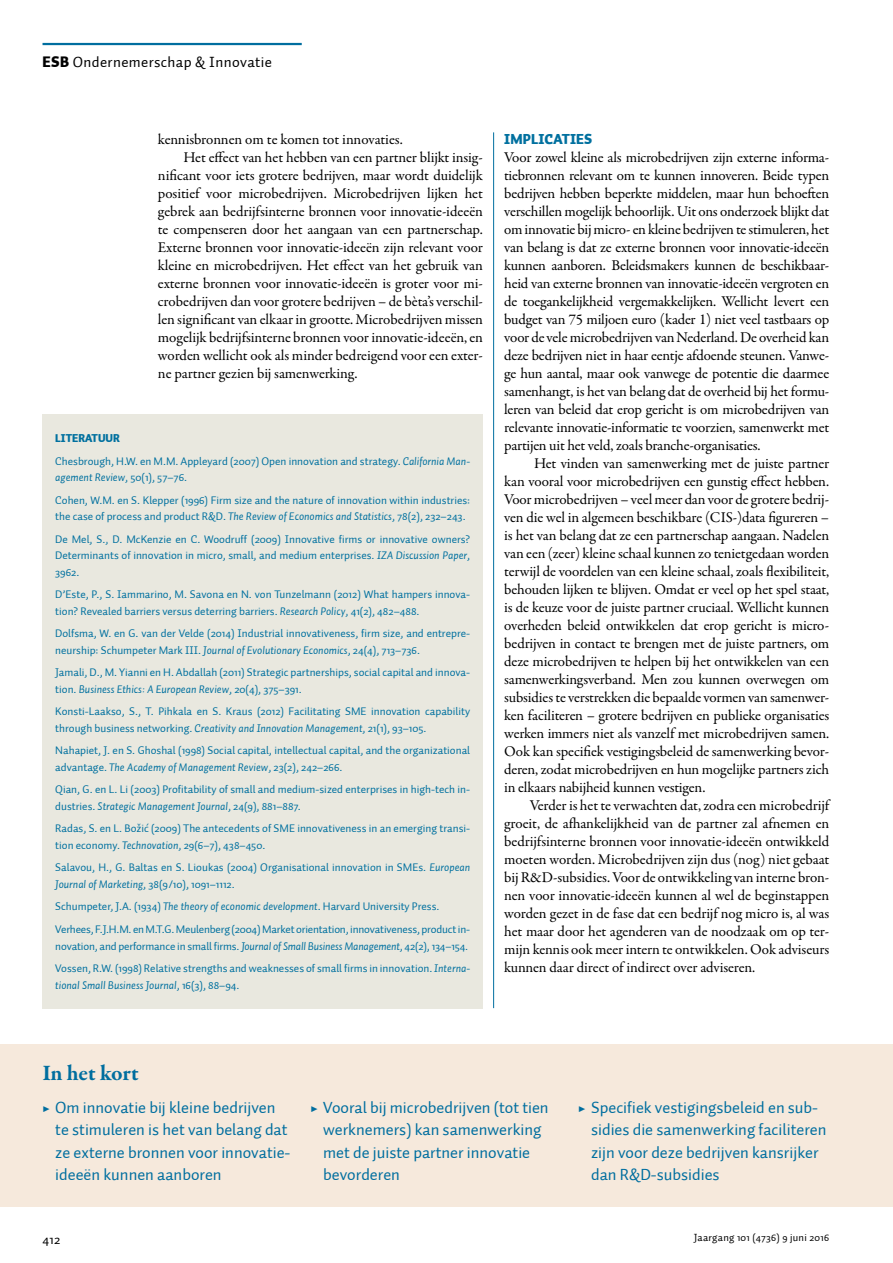
<style>
.page{position:relative;width:893px;height:1263px;background:#fff}
.page>*{position:absolute;margin:0;border:0;box-sizing:border-box;transform-origin:0 0}
.t1{font:700 22.5px "Garamond Premr Pro";letter-spacing:-.01em;color:#006e9f}
.t2{font:16.5px/22.5px "Auto 1";color:#006e9f}
.t3{font:15px/18px "Garamond Premr Pro";letter-spacing:-.01em;color:#000;text-align:justify}
.t4{font:15px "Auto 1";letter-spacing:.025em;color:#000}
.t5{font:900 14.25px "Auto 1";letter-spacing:.01em;color:#00709f}
.t6{font:13.5px "Auto 1";color:#000}
.t7{font:11.25px/16.5px "Auto 1";color:#00709f}
.t8{font:italic 11.25px "Auto 1";color:#00709f}
.t9{font:10.5px "Auto 1";letter-spacing:.025em;color:#000}
.s1{font-weight:900}
.s2{font-style:italic}
.s3{font-style:normal}
.s4{font-family:"Garamond Premr Pro";font-weight:700}
</style>
<div class="page">
<hr style="left:43px;top:43px;width:259px;height:2px;background:#006e9f">
<hr style="left:493px;top:132px;width:1px;height:876px;background:#006e9f">
<div style="left:0;top:1044px;width:893px;height:162px;background:#f6e9dc"></div>
<div style="left:43px;top:414px;width:440px;height:594px;background:#e9e8df"></div>
<p class="t4" style="left:43px;top:53px;width:231px"><span class="s1">ESB</span> Ondernemerschap &amp; Innovatie</p>
<p class="t3" style="left:158px;top:131px;width:246px">kennisbronnen om te komen tot innovaties.</p>
<p class="t3" style="left:183px;top:149px;width:301px">Het effect van het hebben van een partner blijkt insig-</p>
<p class="t3" style="left:158px;top:167px;width:326px">nificant voor iets grotere bedrijven, maar wordt duidelijk</p>
<p class="t3" style="left:158px;top:185px;width:326px">positief voor microbedrijven. Microbedrijven lijken het</p>
<p class="t3" style="left:158px;top:203px;width:326px">gebrek aan bedrijfsinterne bronnen voor innovatie-ideeën</p>
<p class="t3" style="left:158px;top:221px;width:327px">te compenseren door het aangaan van een partnerschap.</p>
<p class="t3" style="left:158px;top:239px;width:326px">Externe bronnen voor innovatie-ideeën zijn relevant voor</p>
<p class="t3" style="left:158px;top:257px;width:326px">kleine en microbedrijven. Het effect van het gebruik van</p>
<p class="t3" style="left:158px;top:275px;width:326px">externe bronnen voor innovatie-ideeën is groter voor mi-</p>
<p class="t3" style="left:158px;top:293px;width:326px">crobedrijven dan voor grotere bedrijven – de bèta’s verschil-</p>
<p class="t3" style="left:158px;top:311px;width:327px">len significant van elkaar in grootte. Microbedrijven missen</p>
<p class="t3" style="left:158px;top:329px;width:326px">mogelijk bedrijfsinterne bronnen voor innovatie-ideeën, en</p>
<p class="t3" style="left:158px;top:347px;width:326px">worden wellicht ook als minder bedreigend voor een exter-</p>
<p class="t3" style="left:158px;top:365px;width:201px">ne partner gezien bij samenwerking.</p>
<p class="t7" style="left:55px;top:427px;width:416px;line-height:22.5px"><span class="s1">LITERATUUR<br></span>Chesbrough, H.W. en M.M. Appleyard (2007) Open innovation and strategy. <span class="s2">California Man-</span></p>
<p class="t7" style="left:55px;top:466px;width:416px;line-height:22.5px"><span class="s2">agement Review</span>, 50(1), 57–76.<br>Cohen, W.M. en S. Klepper (1996) Firm size and the nature of innovation within industries:</p>
<p class="t7" style="left:55px;top:505px;width:416px;line-height:22.5px">the case of process and product R&amp;D. <span class="s2">The Review of Economics and Statistics</span>, 78(2), 232–243.<br>De Mel, S., D. McKenzie en C. Woodruff (2009) Innovative firms or innovative owners?</p>
<p class="t7" style="left:55px;top:547px;width:416px">Determinants of innovation in micro, small, and medium enterprises. <span class="s2">IZA Discussion Paper</span>,<br>3962.</p>
<p class="t7" style="left:55px;top:586px;width:416px">D’Este, P., S. Iammarino, M. Savona en N. von Tunzelmann (2012) What hampers innova&shy;tion? Revealed barriers versus deterring barriers. <span class="s2">Research Policy</span>, 41(2), 482–488.</p>
<p class="t7" style="left:55px;top:625px;width:416px">Dolfsma, W. en G. van der Velde (2014) Industrial innovativeness, firm size, and entrepre&shy;neurship: Schumpeter Mark III. <span class="s2">Journal of Evolutionary Economics</span>, 24(4), 713–736.</p>
<p class="t7" style="left:55px;top:664px;width:416px">Jamali, D., M. Yianni en H. Abdallah (2011) Strategic partnerships, social capital and innova&shy;tion. <span class="s2">Business Ethics: A European Review</span>, 20(4), 375–391.</p>
<p class="t7" style="left:55px;top:703px;width:416px">Konsti-Laakso, S., T. Pihkala en S. Kraus (2012) Facilitating SME innovation capability through business networking. <span class="s2">Creativity and Innovation Management</span>, 21(1), 93–105.</p>
<p class="t7" style="left:55px;top:743px;width:416px">Nahapiet, J. en S. Ghoshal (1998) Social capital, intellectual capital, and the organizational advantage. <span class="s2">The Academy of Management Review</span>, 23(2), 242–266.</p>
<p class="t7" style="left:55px;top:782px;width:416px">Qian, G. en L. Li (2003) Profitability of small and medium-sized enterprises in high-tech in&shy;dustries. <span class="s2">Strategic Management Journal</span>, 24(9), 881–887.</p>
<p class="t7" style="left:55px;top:821px;width:416px">Radas, S. en L. Božić (2009) The antecedents of SME innovativeness in an emerging transi&shy;tion economy. <span class="s2">Technovation</span>, 29(6–7), 438–450.</p>
<p class="t7" style="left:55px;top:860px;width:416px">Salavou, H., G. Baltas en S. Lioukas (2004) Organisational innovation in SMEs. <span class="s2">European<br>Journal of Marketing</span>, 38(9/10), 1091–1112.</p>
<p class="t7" style="left:55px;top:896px;width:416px;line-height:22.5px">Schumpeter, J.A. (1934) <span class="s2">The theory of economic development</span>. Harvard University Press.<br>Verhees, F.J.H.M. en M.T.G. Meulenberg (2004) Market orientation, innovativeness, product in-</p>
<p class="t7" style="left:55px;top:935px;width:416px;line-height:22.5px">novation, and performance in small firms. <span class="s2">Journal of Small Business Management</span>, 42(2), 134–154.<br>Vossen, R.W. (1998) Relative strengths and weaknesses of small firms in innovation. <span class="s2">Interna-</span></p>
<p class="t8" style="left:55px;top:977px;width:186px">tional Small Business Journal<span class="s3">, 16(3), 88–94.</span></p>
<p class="t5" style="left:504px;top:130px;width:90px">IMPLICATIES</p>
<p class="t3" style="left:504px;top:149px;width:327px">Voor zowel kleine als microbedrijven zijn externe informa&shy;tiebronnen relevant om te kunnen innoveren. Beide typen bedrijven hebben beperkte middelen, maar hun behoeften verschillen mogelijk behoorlijk. Uit ons onderzoek blijkt dat om innovatie bij micro- en kleine bedrijven te stimuleren, het van belang is dat ze externe bronnen voor innovatie-ideeën kunnen aanboren. Beleidsmakers kunnen de beschikbaar&shy;heid van externe bronnen van innovatie-ideeën vergroten en de toegankelijkheid vergemakkelijken. Wellicht levert een budget van 75 miljoen euro (kader 1) niet veel tastbaars op voor de vele microbedrijven van Nederland. De overheid kan deze bedrijven niet in haar eentje afdoende steunen. Vanwe&shy;ge hun aantal, maar ook vanwege de potentie die daarmee samenhangt, is het van belang dat de overheid bij het formu&shy;leren van beleid dat erop gericht is om microbedrijven van relevante innovatie-informatie te voorzien, samenwerkt met partijen uit het veld, zoals branche-organisaties.</p>
<p class="t3" style="left:504px;top:455px;width:327px;text-indent:30px">Het vinden van samenwerking met de juiste partner kan vooral voor microbedrijven een gunstig effect hebben.<br>Voor microbedrijven – veel meer dan voor de grotere bedrij&shy;ven die wel in algemeen beschikbare (CIS-)data figureren – is het van belang dat ze een partnerschap aangaan. Nadelen van een (zeer) kleine schaal kunnen zo tenietgedaan worden terwijl de voordelen van een kleine schaal, zoals flexibiliteit, behouden lijken te blijven. Omdat er veel op het spel staat, is de keuze voor de juiste partner cruciaal. Wellicht kunnen overheden beleid ontwikkelen dat erop gericht is micro&shy;bedrijven in contact te brengen met de juiste partners, om deze microbedrijven te helpen bij het ontwikkelen van een samenwerkingsverband. Men zou kunnen overwegen om subsidies te verstrekken die bepaalde vormen van samenwer&shy;ken faciliteren – grotere bedrijven en publieke organisaties werken immers niet als vanzelf met microbedrijven samen.<br>Ook kan specifiek vestigingsbeleid de samenwerking bevor&shy;deren, zodat microbedrijven en hun mogelijke partners zich in elkaars nabijheid kunnen vestigen.</p>
<p class="t3" style="left:504px;top:797px;width:327px;text-indent:26px">Verder is het te verwachten dat, zodra een microbedrijf groeit, de afhankelijkheid van de partner zal afnemen en bedrijfsinterne bronnen voor innovatie-ideeën ontwikkeld moeten worden. Microbedrijven zijn dus (nog) niet gebaat bij R&amp;D-subsidies. Voor de ontwikkeling van interne bron&shy;nen voor innovatie-ideeën kunnen al wel de beginstappen worden gezet in de fase dat een bedrijf nog micro is, al was het maar door het agenderen van de noodzaak om op ter&shy;mijn kennis ook meer intern te ontwikkelen. Ook adviseurs kunnen daar direct of indirect over adviseren.</p>
<h1 class="t1" style="left:43px;top:1059px;width:98px">In het kort</h1>
<p class="t2" style="left:55px;top:1096px;width:237px;text-indent:-13px"><span class="s4">▶</span> Om innovatie bij kleine bedrijven te stimuleren is het van belang dat ze externe bronnen voor innovatie&shy;ideeën kunnen aanboren</p>
<p class="t2" style="left:323px;top:1096px;width:227px;text-indent:-13px"><span class="s4">▶</span> Vooral bij microbedrijven (tot tien werknemers) kan samenwerking met de juiste partner innovatie bevorderen</p>
<p class="t2" style="left:591px;top:1096px;width:237px;text-indent:-13px"><span class="s4">▶</span> Specifiek vestigingsbeleid en sub&shy;sidies die samenwerking faciliteren zijn voor deze bedrijven kansrijker dan R&amp;D-subsidies</p>
<p class="t6" style="left:43px;top:1231px;width:19px">412</p>
<p class="t9" style="left:694px;top:1231px;width:137px">Jaargang 101 (4736) 9 juni 2016</p>
</div>
